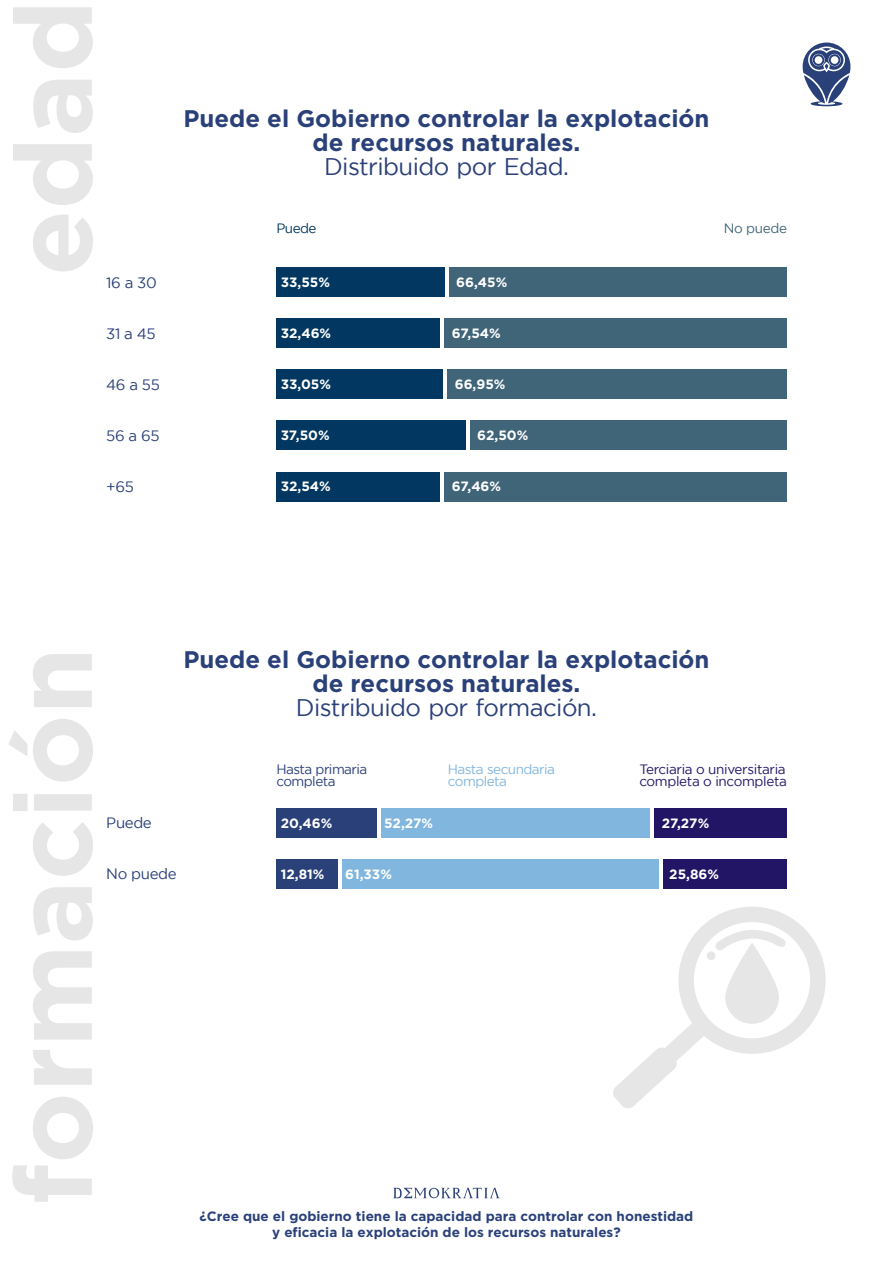
<style>
.page{position:relative;width:893px;height:1263px;background:#fff}
.page>*{position:absolute;margin:0;border:0;box-sizing:border-box;transform-origin:0 0}
.t1{font:700 108px "Gotham";color:#e6e6e6}
.t2{font:700 24px/24px "Gotham";color:#2a4079;text-align:center}
.t3{font:24px "Gotham";letter-spacing:-.025em;color:#2a4079}
.t4{font:15px "Gotham";letter-spacing:-.025em;color:#2a4079}
.t5{font:700 13.5px/16.2px "Gotham";color:#2a4079;text-align:center}
.t6{font:700 13.5px "Gotham";color:#fff}
.t7{font:13.5px/12px "Gotham";letter-spacing:-.025em;color:#231565}
.t8{font:13.5px/12px "Gotham";letter-spacing:-.04em;color:#81b6df}
.t9{font:13.5px/12px "Gotham";letter-spacing:-.04em;color:#2a4079}
.t10{font:13.5px "Gotham";letter-spacing:-.025em;color:#406478}
.t11{font:13.5px "Gotham";letter-spacing:-.04em;color:#013760}
</style>
<div class="page">
<svg style="left:803px;top:43px;width:47px;height:63px"></svg>
<div style="left:276px;top:808px;width:101px;height:30px;background:#2a4079"></div>
<div style="left:654px;top:808px;width:133px;height:30px;background:#231565"></div>
<div style="left:381px;top:808px;width:269px;height:30px;background:#81b6df"></div>
<div style="left:276px;top:859px;width:62px;height:30px;background:#2a4079"></div>
<div style="left:663px;top:859px;width:124px;height:30px;background:#231565"></div>
<div style="left:342px;top:859px;width:317px;height:30px;background:#81b6df"></div>
<div style="left:449px;top:267px;width:338px;height:30px;background:#406478"></div>
<div style="left:276px;top:267px;width:169px;height:30px;background:#013760"></div>
<div style="left:444px;top:318px;width:343px;height:30px;background:#406478"></div>
<div style="left:276px;top:318px;width:164px;height:30px;background:#013760"></div>
<div style="left:447px;top:370px;width:340px;height:29px;background:#406478"></div>
<div style="left:276px;top:370px;width:167px;height:29px;background:#013760"></div>
<div style="left:470px;top:421px;width:317px;height:29px;background:#406478"></div>
<div style="left:276px;top:421px;width:190px;height:29px;background:#013760"></div>
<div style="left:444px;top:472px;width:343px;height:29px;background:#406478"></div>
<div style="left:276px;top:472px;width:164px;height:29px;background:#013760"></div>
<svg style="left:393px;top:1188px;width:107px;height:10px"></svg>
<svg style="left:613px;top:907px;width:213px;height:201px"></svg>
<svg style="left:707px;top:928px;width:79px;height:96px"></svg>
<h1 class="t1" style="left:-9px;top:276px;width:277px;rotate:-90deg">edad</h1>
<p class="t4" style="left:106px;top:274px;width:52px">16 a 30</p>
<p class="t4" style="left:106px;top:325px;width:51px">31 a 45</p>
<p class="t4" style="left:106px;top:376px;width:55px">46 a 55</p>
<p class="t4" style="left:106px;top:427px;width:55px">56 a 65</p>
<p class="t4" style="left:106px;top:478px;width:29px">+65</p>
<p class="t2" style="left:183px;top:106px;width:527px">Puede el Gobierno controlar la explotación de recursos naturales.</p>
<p class="t3" style="left:324px;top:153px;width:246px">Distribuido por Edad.</p>
<p class="t11" style="left:276px;top:221px;width:42px">Puede</p>
<p class="t6" style="left:281px;top:274px;width:51px">33,55%</p>
<p class="t6" style="left:456px;top:274px;width:53px">66,45%</p>
<p class="t6" style="left:281px;top:325px;width:52px">32,46%</p>
<p class="t6" style="left:452px;top:325px;width:51px">67,54%</p>
<p class="t6" style="left:281px;top:376px;width:52px">33,05%</p>
<p class="t6" style="left:455px;top:376px;width:52px">66,95%</p>
<p class="t6" style="left:281px;top:427px;width:50px">37,50%</p>
<p class="t6" style="left:477px;top:427px;width:53px">62,50%</p>
<p class="t6" style="left:281px;top:478px;width:52px">32,54%</p>
<p class="t6" style="left:452px;top:478px;width:51px">67,46%</p>
<p class="t10" style="left:724px;top:221px;width:65px">No puede</p>
<h1 class="t1" style="left:-9px;top:1205px;width:559px;rotate:-90deg">formación</h1>
<p class="t2" style="left:183px;top:646px;width:527px">Puede el Gobierno controlar la explotación de recursos naturales.</p>
<p class="t3" style="left:296px;top:694px;width:303px">Distribuido por formación.</p>
<p class="t4" style="left:106px;top:815px;width:47px">Puede</p>
<p class="t4" style="left:106px;top:866px;width:72px">No puede</p>
<p class="t8" style="left:448px;top:763px;width:109px">Hasta secundaria completa</p>
<p class="t7" style="left:639px;top:763px;width:149px">Terciaria o universitaria completa o incompleta</p>
<p class="t9" style="left:276px;top:763px;width:92px">Hasta primaria completa</p>
<p class="t6" style="left:281px;top:815px;width:53px">20,46%</p>
<p class="t6" style="left:384px;top:815px;width:50px">52,27%</p>
<p class="t6" style="left:662px;top:815px;width:49px">27,27%</p>
<p class="t6" style="left:281px;top:866px;width:45px">12,81%</p>
<p class="t6" style="left:345px;top:866px;width:48px">61,33%</p>
<p class="t6" style="left:669px;top:866px;width:51px">25,86%</p>
<p class="t5" style="left:200px;top:1207px;width:495px">¿Cree que el gobierno tiene la capacidad para controlar con honestidad y eficacia la explotación de los recursos naturales?</p>
</div>
